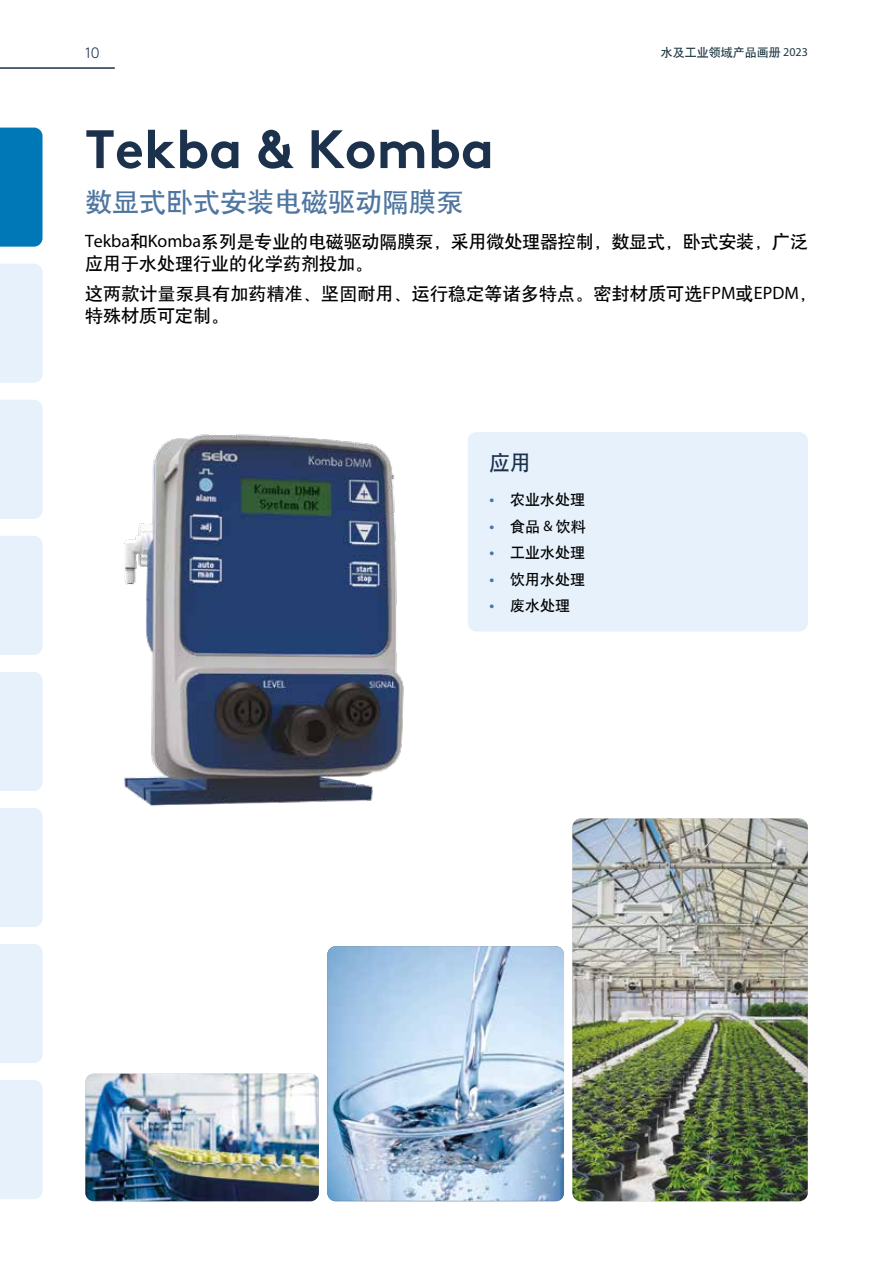
<style>
.page{position:relative;width:893px;height:1263px;background:#fff}
.page>*{position:absolute;margin:0;border:0;box-sizing:border-box;transform-origin:0 0}
.t1{font:700 54px "Brown Std";color:#1b314c}
.t2{font:27px "H Yb 1 gj";color:#4e76a0}
.t3{font:21px "H Yb 1 gj";color:#1b314c}
.t4{font:18px/21.6px "H Yb 1 gj";color:#000}
.t5{font:15px "H Yb 1 gj";color:#000}
.t6{font:300 15px "Brown Std";color:#1b314c}
.t7{font:12px "H Yb 1 gj";color:#1e3841}
.s1{font-family:"Myriad Pro"}
.s2{font-family:"Brown Std";font-weight:300;font-size:10.5px;color:#4e76a0}
</style>
<div class="page">
<div style="left:0;top:128px;width:43px;height:119px;background:#0078b7"></div>
<div style="left:0;top:264px;width:43px;height:119px;background:#e6f1fc"></div>
<div style="left:0;top:400px;width:43px;height:119px;background:#e6f1fc"></div>
<div style="left:0;top:536px;width:43px;height:119px;background:#e6f1fc"></div>
<div style="left:0;top:672px;width:43px;height:119px;background:#e6f1fc"></div>
<div style="left:0;top:808px;width:43px;height:119px;background:#e6f1fc"></div>
<div style="left:0;top:944px;width:43px;height:119px;background:#e6f1fc"></div>
<div style="left:0;top:1080px;width:43px;height:119px;background:#e6f1fc"></div>
<hr style="left:0;top:67px;width:115px;height:2px;background:#1b314c">
<div style="left:468px;top:432px;width:340px;height:199px;background:#e6f1fc;border-radius:9px"></div>
<img style="left:124px;top:434px;width:280px;height:372px">
<img style="left:327px;top:946px;width:237px;height:255px">
<img style="left:85px;top:1074px;width:234px;height:127px">
<img style="left:572px;top:818px;width:236px;height:383px">
<p class="t6" style="left:85px;top:45px;width:16px">10</p>
<p class="t7" style="left:661px;top:46px;width:149px">水及工业领域产品画册 <span class="s1">2023</span></p>
<h1 class="t1" style="left:85px;top:116px;width:411px">Tekba &amp; Komba</h1>
<h2 class="t2" style="left:85px;top:189px;width:379px">数显式卧式安装电磁驱动隔膜泵</h2>
<p class="t4" style="left:85px;top:231px;width:724px"><span class="s1">Tekba</span>和<span class="s1">Komba</span>系列是专业的电磁驱动隔膜泵，采用微处理器控制，数显式，卧式安装，广泛应用于水处理行业的化学药剂投加。</p>
<p class="t4" style="left:85px;top:283px;width:724px">这两款计量泵具有加药精准、坚固耐用、运行稳定等诸多特点。密封材质可选<span class="s1">FPM</span>或<span class="s1">EPDM</span>,特殊材质可定制。</p>
<p class="t3" style="left:489px;top:452px;width:43px">应用</p>
<p class="t5" style="left:489px;top:492px;width:98px"><span class="s2">•</span> 农业水处理</p>
<p class="t5" style="left:489px;top:519px;width:98px"><span class="s2">•</span> 食品 <span class="s1">&amp;</span> 饮料</p>
<p class="t5" style="left:489px;top:545px;width:98px"><span class="s2">•</span> 工业水处理</p>
<p class="t5" style="left:489px;top:572px;width:98px"><span class="s2">•</span> 饮用水处理</p>
<p class="t5" style="left:489px;top:598px;width:83px"><span class="s2">•</span> 废水处理</p>
</div>
